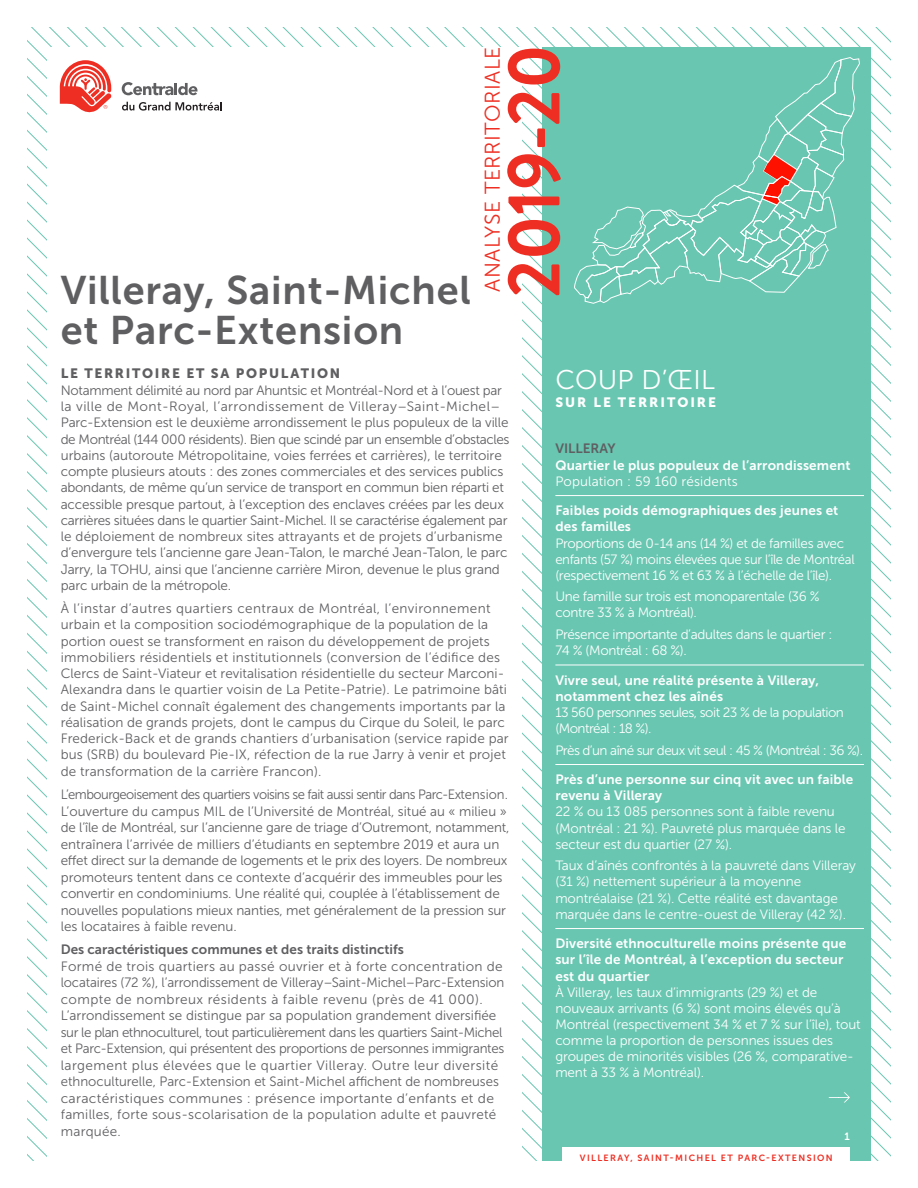
<style>
.page{position:relative;width:918px;height:1188px;background:#fff}
.page>*{position:absolute;margin:0;border:0;box-sizing:border-box;transform-origin:0 0}
.t1{font:700 75px "Brandon Grotesque";letter-spacing:.005em;color:#ee2e22;scale:.95 1}
.Grand-titre{font:39.75px/39.8px "Museo Sans 700";letter-spacing:.02em;color:#5f5f62}
.SOUS-Titre{font:27px "Museo Sans 300";letter-spacing:.01em;color:#fff}
.SOUS-Titre-2{font:21.3px "Museo Sans 300";letter-spacing:.025em;color:#ee2e22}
.Texte_Courant{font:13.5px/16.5px "Museo Sans 300";color:#5f5f62}
.t2{font:13.5px/16.2px "Museo Sans 300";letter-spacing:-.01em;color:#fff}
.t3{font:13.5px/16.2px "Museo Sans 700";letter-spacing:.01em;color:#fff}
.t4{font:13.5px/16.2px "Museo Sans 300";letter-spacing:-.04em;color:#fff}
.Sous-titre{font:13.5px "Museo Sans 900";letter-spacing:.125em;color:#5f5f62}
.t5{font:13.5px "Museo Sans 300";letter-spacing:.01em;color:#fff}
.SOUS-Titre-3{font:13.5px "Museo Sans 900";letter-spacing:.145em;color:#fff}
.t6{font:13.5px "Museo Sans 700";color:#5f5f62}
.SOUS-Titre-4{font:10.5px "Museo Sans 700";color:#fff}
.t7{font:9px "Museo Sans 700";letter-spacing:.15em;color:#ee2e22}
.s1{font-family:"Museo Sans 700"}
</style>
<div class="page">
<svg style="left:721px;top:27px;width:170px;height:630px"></svg>
<div style="left:542px;top:47px;width:329px;height:1114px;background:#69c6b1"></div>
<hr style="left:555px;top:495px;width:309px;height:1px;background:#fff">
<hr style="left:555px;top:665px;width:309px;height:1px;background:#fff">
<hr style="left:555px;top:764px;width:309px;height:1px;background:#fff">
<hr style="left:555px;top:928px;width:309px;height:1px;background:#fff">
<svg style="left:574px;top:57px;width:286px;height:247px"></svg>
<svg style="left:60px;top:60px;width:51px;height:53px"></svg>
<svg style="left:122px;top:102px;width:100px;height:9px"></svg>
<svg style="left:122px;top:82px;width:75px;height:13px"></svg>
<div style="left:563px;top:1148px;width:287px;height:20px;background:#fff"></div>
<svg style="left:829px;top:1092px;width:21px;height:11px"></svg>
<p class="Grand-titre" style="left:61px;top:271px;width:412px">Villeray, Saint-Michel et Parc-Extension</p>
<p class="SOUS-Titre-2" style="left:481px;top:292px;width:247px;rotate:-90deg">ANALYSE TERRITORIALE</p>
<p class="t1" style="left:481px;top:297px;width:268px;rotate:-90deg">2019-20</p>
<p class="Sous-titre" style="left:61px;top:366px;width:281px">LE TERRITOIRE ET SA POPULATION</p>
<p class="Texte_Courant" style="left:61px;top:382px;width:450px">Notamment délimité au nord par Ahuntsic et Montréal-Nord et à l’ouest par la ville de Mont-Royal, l’arrondissement de Villeray–Saint-Michel– Parc-Extension est le deuxième arrondissement le plus populeux de la ville de Montréal (144 000 résidents). Bien que scindé par un ensemble d’obstacles urbains (autoroute Métropolitaine, voies ferrées et carrières), le territoire compte plusieurs atouts : des zones commerciales et des services publics abondants, de même qu’un service de transport en commun bien réparti et accessible presque partout, à l’exception des enclaves créées par les deux carrières situées dans le quartier Saint-Michel. Il se caractérise également par le déploiement de nombreux sites attrayants et de projets d’urbanisme d’envergure tels l’ancienne gare Jean-Talon, le marché Jean-Talon, le parc Jarry, la TOHU, ainsi que l’ancienne carrière Miron, devenue le plus grand parc urbain de la métropole.</p>
<p class="Texte_Courant" style="left:61px;top:600px;width:450px">À l’instar d’autres quartiers centraux de Montréal, l’environnement urbain et la composition sociodémographique de la population de la portion ouest se transforment en raison du développement de projets immobiliers résidentiels et institutionnels (conversion de l’édifice des Clercs de Saint-Viateur et revitalisation résidentielle du secteur Marconi-Alexandra dans le quartier voisin de La Petite-Patrie). Le patrimoine bâti de Saint-Michel connaît également des changements importants par la réalisation de grands projets, dont le campus du Cirque du Soleil, le parc Frederick-Back et de grands chantiers d’urbanisation (service rapide par bus (SRB) du boulevard Pie-IX, réfection de la rue Jarry à venir et projet de transformation de la carrière Francon).</p>
<p class="Texte_Courant" style="left:61px;top:786px;width:450px">L’embourgeoisement des quartiers voisins se fait aussi sentir dans Parc-Extension.<br>L’ouverture du campus MIL de l’Université de Montréal, situé au « milieu » de l’île de Montréal, sur l’ancienne gare de triage d’Outremont, notamment, entraînera l’arrivée de milliers d’étudiants en septembre 2019 et aura un effet direct sur la demande de logements et le prix des loyers. De nombreux promoteurs tentent dans ce contexte d’acquérir des immeubles pour les convertir en condominiums. Une réalité qui, couplée à l’établissement de nouvelles populations mieux nanties, met généralement de la pression sur les locataires à faible revenu.</p>
<p class="Texte_Courant" style="left:61px;top:941px;width:445px"><span class="s1">Des caractéristiques communes et des traits distinctifs<br></span>Formé de trois quartiers au passé ouvrier et à forte concentration de locataires (72 %), l’arrondissement de Villeray–Saint-Michel–Parc-Extension compte de nombreux résidents à faible revenu (près de 41 000).<br>L’arrondissement se distingue par sa population grandement diversifiée sur le plan ethnoculturel, tout particulièrement dans les quartiers Saint-Michel et Parc-Extension, qui présentent des proportions de personnes immigrantes largement plus élevées que le quartier Villeray. Outre leur diversité ethnoculturelle, Parc-Extension et Saint-Michel affichent de nombreuses caractéristiques communes : présence importante d’enfants et de familles, forte sous-scolarisation de la population adulte et pauvreté marquée.</p>
<p class="SOUS-Titre" style="left:555px;top:365px;width:161px">COUP D’ŒIL</p>
<p class="SOUS-Titre-3" style="left:555px;top:394px;width:162px">SUR LE TERRITOIRE</p>
<p class="t6" style="left:555px;top:441px;width:62px">VILLERAY</p>
<p class="t3" style="left:555px;top:457px;width:297px">Quartier le plus populeux de l’arrondissement</p>
<p class="t5" style="left:555px;top:474px;width:184px">Population : 59 160 résidents</p>
<p class="t3" style="left:555px;top:503px;width:285px">Faibles poids démographiques des jeunes et des familles</p>
<p class="t2" style="left:555px;top:535px;width:301px">Proportions de 0-14 ans (14 %) et de familles avec enfants (57 %) moins élevées que sur l’île de Montréal (respectivement 16 % et 63 % à l’échelle de l’île).</p>
<p class="t2" style="left:555px;top:589px;width:266px">Une famille sur trois est monoparentale (36 % contre 33 % à Montréal).</p>
<p class="t2" style="left:555px;top:626px;width:279px">Présence importante d’adultes dans le quartier :<br>74 % (Montréal : 68 %).</p>
<p class="t3" style="left:555px;top:672px;width:265px">Vivre seul, une réalité présente à Villeray, notamment chez les aînés</p>
<p class="t4" style="left:555px;top:704px;width:290px">13 560 personnes seules, soit 23 % de la population (Montréal : 18 %).</p>
<p class="t4" style="left:555px;top:742px;width:309px">Près d’un aîné sur deux vit seul : 45 % (Montréal : 36 %).</p>
<p class="t3" style="left:555px;top:771px;width:299px">Près d’une personne sur cinq vit avec un faible revenu à Villeray</p>
<p class="t2" style="left:555px;top:804px;width:292px">22 % ou 13 085 personnes sont à faible revenu (Montréal : 21 %). Pauvreté plus marquée dans le secteur est du quartier (27 %).</p>
<p class="t2" style="left:555px;top:858px;width:302px">Taux d’aînés confrontés à la pauvreté dans Villeray (31 %) nettement supérieur à la moyenne montréalaise (21 %). Cette réalité est davantage marquée dans le centre-ouest de Villeray (42 %).</p>
<p class="t3" style="left:555px;top:935px;width:292px">Diversité ethnoculturelle moins présente que sur l’île de Montréal, à l’exception du secteur est du quartier</p>
<p class="t2" style="left:555px;top:984px;width:307px">À Villeray, les taux d’immigrants (29 %) et de nouveaux arrivants (6 %) sont moins élevés qu’à Montréal (respectivement 34 % et 7 % sur l’île), tout comme la proportion de personnes issues des groupes de minorités visibles (26 %, comparative&shy;ment à 33 % à Montréal).</p>
<p class="t7" style="left:580px;top:1153px;width:254px">VILLERAY, SAINT-MICHEL ET PARC-EXTENSION</p>
<p class="SOUS-Titre-4" style="left:845px;top:1130px;width:7px">1</p>
</div>
